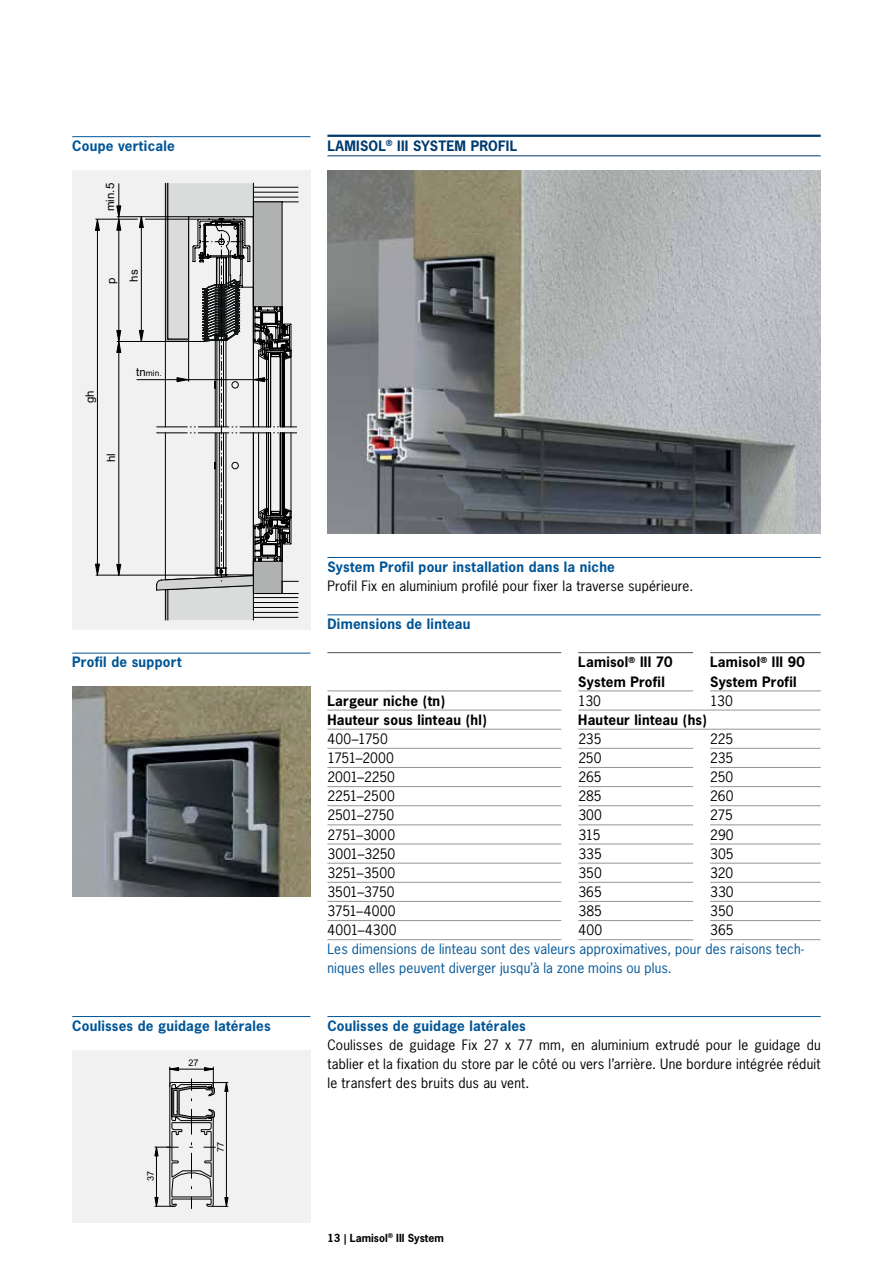
<style>
.page{position:relative;width:893px;height:1263px;background:#fff}
.page>*{position:absolute;margin:0;border:0;box-sizing:border-box;transform-origin:0 0}
.t1{font:13.5px/19.2px "News Gothic";letter-spacing:.005em;color:#000;text-align:justify}
.t2{font:700 13.5px "News Gothic";letter-spacing:.02em;color:#005596}
.t3{font:13.5px/19.2px "News Gothic";letter-spacing:.015em;color:#005596}
.t4{font:700 13.5px/19.2px "News Gothic";letter-spacing:.02em;color:#000}
.t5{font:700 13.5px "News Gothic";letter-spacing:.015em;color:#003a6d}
.t6{font:13.5px "News Gothic";letter-spacing:-.015em;color:#000}
.t7{font:11.55px/22.5px "Arial";color:#000}
.t8{font:700 10.5px "News Gothic";color:#000}
.t9{font:9.15px "Arial";color:#000}
.t10{font:8.4px "Arial";color:#000}
.s1{font-size:11.55px}
</style>
<div class="page">
<div style="left:72px;top:170px;width:238px;height:459px;background:#f1f1f2"></div>
<hr style="left:117px;top:216px;width:72px;height:1px;background:#000">
<hr style="left:119px;top:183px;width:1px;height:36px;background:#000">
<hr style="left:119px;top:219px;width:1px;height:122px;background:#000">
<svg style="left:116px;top:205px;width:5px;height:26px"></svg>
<hr style="left:145px;top:219px;width:53px;height:1px;background:#000">
<hr style="left:117px;top:341px;width:88px;height:1px;background:#000">
<hr style="left:141px;top:217px;width:1px;height:124px;background:#000">
<svg style="left:139px;top:216px;width:5px;height:12px"></svg>
<svg style="left:139px;top:330px;width:5px;height:11px"></svg>
<hr style="left:119px;top:341px;width:1px;height:234px;background:#000">
<svg style="left:116px;top:330px;width:5px;height:23px"></svg>
<svg style="left:116px;top:564px;width:5px;height:11px"></svg>
<hr style="left:97px;top:219px;width:1px;height:356px;background:#000">
<svg style="left:95px;top:564px;width:5px;height:12px"></svg>
<svg style="left:95px;top:220px;width:5px;height:11px"></svg>
<hr style="left:95px;top:219px;width:43px;height:1px;background:#000">
<hr style="left:96px;top:575px;width:119px;height:1px;background:#000">
<hr style="left:137px;top:379px;width:131px;height:1px;background:#000">
<svg style="left:156px;top:183px;width:142px;height:437px"></svg>
<img style="left:327px;top:170px;width:494px;height:363px">
<img style="left:72px;top:686px;width:238px;height:211px">
<div style="left:72px;top:1050px;width:238px;height:172px;background:#f1f1f2"></div>
<svg style="left:154px;top:1067px;width:74px;height:141px"></svg>
<hr style="left:327px;top:729px;width:234px;height:1px;background:#939598">
<hr style="left:327px;top:748px;width:234px;height:1px;background:#939598">
<hr style="left:710px;top:748px;width:111px;height:1px;background:#939598">
<hr style="left:327px;top:767px;width:234px;height:1px;background:#939598">
<hr style="left:578px;top:767px;width:115px;height:1px;background:#939598">
<hr style="left:710px;top:767px;width:111px;height:1px;background:#939598">
<hr style="left:327px;top:786px;width:234px;height:1px;background:#939598">
<hr style="left:578px;top:786px;width:115px;height:1px;background:#939598">
<hr style="left:710px;top:786px;width:111px;height:1px;background:#939598">
<hr style="left:327px;top:805px;width:234px;height:1px;background:#939598">
<hr style="left:578px;top:805px;width:115px;height:1px;background:#939598">
<hr style="left:710px;top:805px;width:111px;height:1px;background:#939598">
<hr style="left:327px;top:825px;width:234px;height:1px;background:#939598">
<hr style="left:578px;top:825px;width:115px;height:1px;background:#939598">
<hr style="left:710px;top:825px;width:111px;height:1px;background:#939598">
<hr style="left:327px;top:844px;width:234px;height:1px;background:#939598">
<hr style="left:578px;top:844px;width:115px;height:1px;background:#939598">
<hr style="left:710px;top:844px;width:111px;height:1px;background:#939598">
<hr style="left:327px;top:863px;width:234px;height:1px;background:#939598">
<hr style="left:578px;top:863px;width:115px;height:1px;background:#939598">
<hr style="left:710px;top:863px;width:111px;height:1px;background:#939598">
<hr style="left:327px;top:882px;width:234px;height:1px;background:#939598">
<hr style="left:578px;top:882px;width:115px;height:1px;background:#939598">
<hr style="left:710px;top:882px;width:111px;height:1px;background:#939598">
<hr style="left:327px;top:901px;width:234px;height:1px;background:#939598">
<hr style="left:578px;top:901px;width:115px;height:1px;background:#939598">
<hr style="left:710px;top:901px;width:111px;height:1px;background:#939598">
<hr style="left:327px;top:920px;width:234px;height:1px;background:#939598">
<hr style="left:578px;top:920px;width:115px;height:1px;background:#939598">
<hr style="left:710px;top:920px;width:111px;height:1px;background:#939598">
<hr style="left:327px;top:939px;width:234px;height:1px;background:#939598">
<hr style="left:578px;top:939px;width:115px;height:1px;background:#939598">
<hr style="left:710px;top:939px;width:111px;height:1px;background:#939598">
<hr style="left:578px;top:748px;width:115px;height:1px;background:#939598">
<hr style="left:327px;top:691px;width:234px;height:1px;background:#939598">
<hr style="left:578px;top:691px;width:115px;height:1px;background:#939598">
<hr style="left:710px;top:691px;width:111px;height:1px;background:#939598">
<hr style="left:327px;top:710px;width:234px;height:1px;background:#939598">
<hr style="left:578px;top:652px;width:115px;height:1px;background:#4d4d4f">
<hr style="left:710px;top:652px;width:111px;height:1px;background:#4d4d4f">
<hr style="left:578px;top:710px;width:115px;height:1px;background:#939598">
<svg style="left:693px;top:710px;width:17px;height:1px"></svg>
<hr style="left:710px;top:710px;width:111px;height:1px;background:#939598">
<hr style="left:578px;top:729px;width:115px;height:1px;background:#939598">
<svg style="left:693px;top:729px;width:17px;height:1px"></svg>
<hr style="left:710px;top:729px;width:111px;height:1px;background:#939598">
<hr style="left:327px;top:652px;width:234px;height:1px;background:#4d4d4f">
<hr style="left:327px;top:135px;width:494px;height:2px;background:#003a6d">
<hr style="left:327px;top:156px;width:494px;height:1px;background:#003a6d">
<hr style="left:72px;top:136px;width:238px;height:1px;background:#005596">
<hr style="left:327px;top:557px;width:494px;height:1px;background:#005596">
<hr style="left:327px;top:615px;width:494px;height:1px;background:#005596">
<hr style="left:327px;top:1016px;width:494px;height:1px;background:#005596">
<hr style="left:72px;top:653px;width:238px;height:1px;background:#005596">
<hr style="left:72px;top:1016px;width:238px;height:1px;background:#005596">
<p class="t2" style="left:72px;top:137px;width:104px">Coupe verticale</p>
<p class="t7" style="left:99px;top:211px;width:30px;rotate:-90deg">min.5</p>
<p class="t7" style="left:100px;top:284px;width:16px;rotate:-90deg">p hs</p>
<p class="t7" style="left:79px;top:403px;width:14px;rotate:-90deg">gh</p>
<p class="t7" style="left:100px;top:462px;width:10px;rotate:-90deg">hl</p>
<p class="t10" style="left:136px;top:368px;width:27px"><span class="s1">tn</span>min.</p>
<p class="t2" style="left:72px;top:653px;width:111px">Profil de support</p>
<p class="t2" style="left:72px;top:1017px;width:200px">Coulisses de guidage latérales</p>
<p class="t9" style="left:145px;top:1181px;width:12px;rotate:-90deg">37</p>
<p class="t9" style="left:188px;top:1057px;width:12px">27</p>
<p class="t9" style="left:215px;top:1152px;width:12px;rotate:-90deg">77</p>
<p class="t5" style="left:327px;top:137px;width:191px">LAMISOL<sup>®</sup> III SYSTEM PROFIL</p>
<p class="t2" style="left:327px;top:558px;width:289px">System Profil pour installation dans la niche</p>
<p class="t1" style="left:327px;top:576px;width:367px">Profil Fix en aluminium profilé pour fixer la traverse supérieure.</p>
<p class="t2" style="left:327px;top:615px;width:145px">Dimensions de linteau</p>
<p class="t4" style="left:578px;top:652px;width:96px">Lamisol<sup>®</sup> III 70<br>System Profil</p>
<p class="t4" style="left:710px;top:652px;width:96px">Lamisol<sup>®</sup> III 90<br>System Profil</p>
<p class="t4" style="left:327px;top:691px;width:161px">Largeur niche (tn)<br>Hauteur sous linteau (hl)</p>
<p class="t1" style="left:578px;top:691px;width:24px">130</p>
<p class="t1" style="left:710px;top:691px;width:24px">130</p>
<p class="t4" style="left:578px;top:710px;width:130px">Hauteur linteau (hs)</p>
<p class="t1" style="left:327px;top:729px;width:62px">400–1750</p>
<p class="t1" style="left:578px;top:729px;width:25px">235</p>
<p class="t1" style="left:710px;top:729px;width:25px">225</p>
<p class="t1" style="left:327px;top:748px;width:68px">1751–2000</p>
<p class="t1" style="left:578px;top:748px;width:25px">250</p>
<p class="t1" style="left:710px;top:748px;width:25px">235</p>
<p class="t1" style="left:327px;top:767px;width:69px">2001–2250</p>
<p class="t1" style="left:578px;top:767px;width:25px">265</p>
<p class="t1" style="left:710px;top:767px;width:25px">250</p>
<p class="t1" style="left:327px;top:786px;width:69px">2251–2500</p>
<p class="t1" style="left:578px;top:786px;width:25px">285</p>
<p class="t1" style="left:710px;top:786px;width:25px">260</p>
<p class="t6" style="left:327px;top:807px;width:68px">2501–2750</p>
<p class="t1" style="left:578px;top:806px;width:25px">300</p>
<p class="t1" style="left:710px;top:806px;width:24px">275</p>
<p class="t1" style="left:327px;top:825px;width:69px">2751–3000</p>
<p class="t1" style="left:578px;top:825px;width:24px">315</p>
<p class="t1" style="left:710px;top:825px;width:25px">290</p>
<p class="t1" style="left:327px;top:844px;width:69px">3001–3250</p>
<p class="t1" style="left:578px;top:844px;width:25px">335</p>
<p class="t1" style="left:710px;top:844px;width:25px">305</p>
<p class="t1" style="left:328px;top:863px;width:69px">3251–3500</p>
<p class="t1" style="left:578px;top:863px;width:25px">350</p>
<p class="t1" style="left:710px;top:863px;width:25px">320</p>
<p class="t1" style="left:328px;top:882px;width:69px">3501–3750</p>
<p class="t1" style="left:578px;top:882px;width:25px">365</p>
<p class="t1" style="left:710px;top:882px;width:25px">330</p>
<p class="t1" style="left:328px;top:901px;width:70px">3751–4000</p>
<p class="t1" style="left:578px;top:901px;width:25px">385</p>
<p class="t1" style="left:710px;top:901px;width:25px">350</p>
<p class="t1" style="left:328px;top:920px;width:71px">4001–4300</p>
<p class="t1" style="left:578px;top:920px;width:25px">400</p>
<p class="t1" style="left:710px;top:920px;width:25px">365</p>
<p class="t3" style="left:327px;top:939px;width:478px">Les dimensions de linteau sont des valeurs approximatives, pour des raisons tech&shy;niques elles peuvent diverger jusqu’à la zone moins ou plus.</p>
<p class="t2" style="left:327px;top:1017px;width:200px">Coulisses de guidage latérales</p>
<p class="t1" style="left:327px;top:1035px;width:495px">Coulisses de guidage Fix 27 x 77 mm, en aluminium extrudé pour le guidage du tablier et la fixation du store par le côté ou vers l’arrière. Une bordure intégrée réduit le transfert des bruits dus au vent.</p>
<p class="t8" style="left:327px;top:1231px;width:118px">13 | Lamisol<sup>®</sup> III System</p>
</div>
